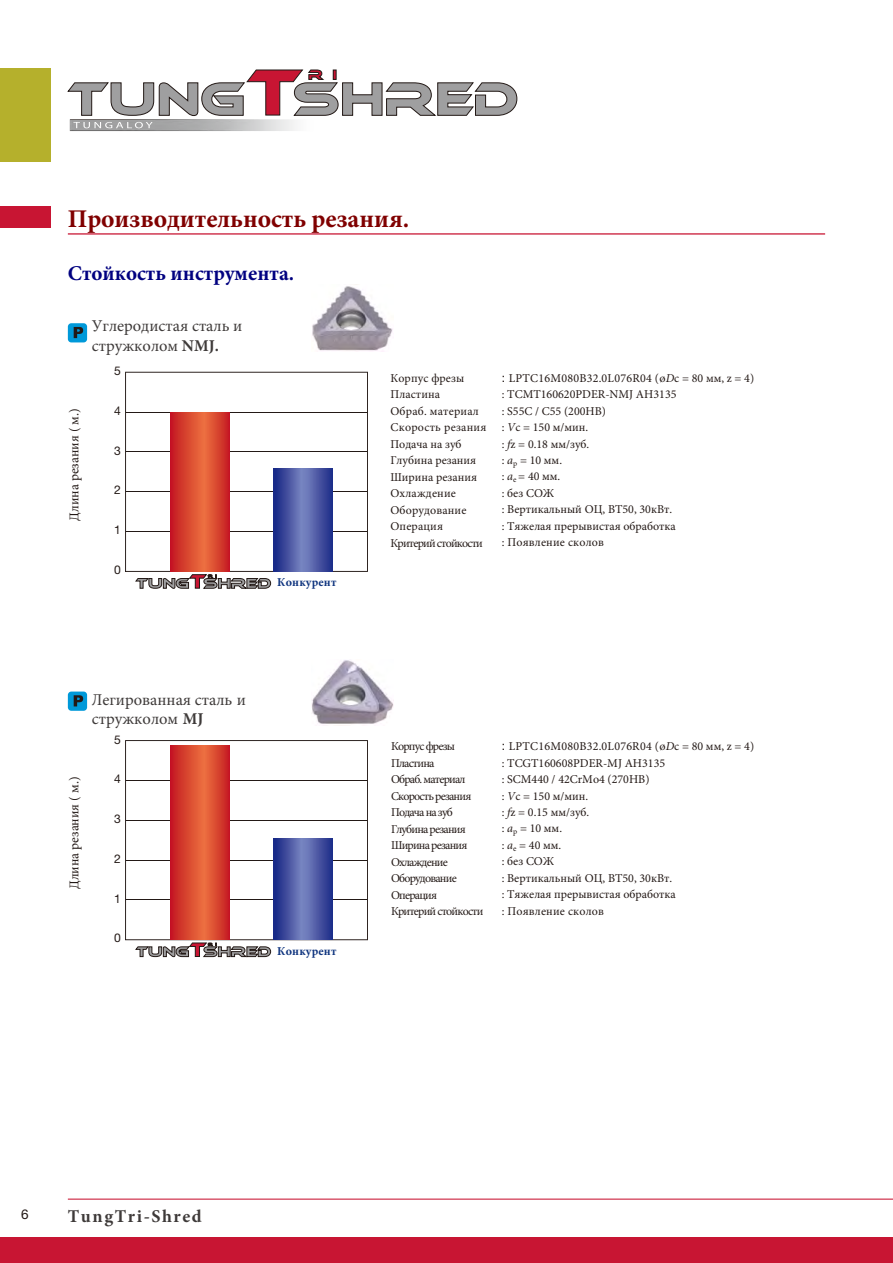
<style>
.page{position:relative;width:893px;height:1263px;background:#fff}
.page>*{position:absolute;margin:0;border:0;box-sizing:border-box;transform-origin:0 0}
.t1{font:700 25.5px "Minion Pro";color:#800000}
.t2{font:700 21px "Minion Pro";color:#000080}
.t3{font:700 18px "Minion Pro";letter-spacing:.09em;color:#3e3a39}
.t4{font:16.5px/19.8px "Minion Pro";color:#3e3a39}
.t5{font:13.5px "Minion Pro";color:#231916}
.t6{font:13.5px "Helvetica Neue LTW1 G";color:#231916}
.t7{font:12px/16.4px "Minion Pro";color:#231916}
.t8{font:12px/16.5px "Minion Pro";letter-spacing:-.065em;color:#231916}
.t9{font:700 12px "Minion Pro";letter-spacing:.015em;color:#10357f}
.t10{font:12px "Helvetica Neue";color:#231916}
.s1{font-weight:700}
.s2{font-family:"Helvetica Neue"}
.s3{font-style:italic}
</style>
<div class="page">
<div style="left:0;top:68px;width:51px;height:94px;background:#b5b02c"></div>
<div style="left:0;top:1237px;width:892px;height:26px;background:#c81533"></div>
<hr style="left:68px;top:1199px;width:824px;height:1px;background:#c81533">
<img style="left:70px;top:119px;width:225px;height:12px">
<img style="left:70px;top:120px;width:225px;height:10px">
<svg style="left:73px;top:122px;width:80px;height:6px"></svg>
<svg style="left:68px;top:69px;width:449px;height:47px"></svg>
<div style="left:0;top:206px;width:51px;height:22px;background:#c81533"></div>
<hr style="left:68px;top:233px;width:757px;height:2px;background:#c81533">
<svg style="left:125px;top:372px;width:243px;height:200px"></svg>
<hr style="left:126px;top:492px;width:241px;height:1px;background:#231916">
<hr style="left:126px;top:531px;width:241px;height:1px;background:#231916">
<hr style="left:126px;top:452px;width:241px;height:1px;background:#231916">
<hr style="left:126px;top:412px;width:241px;height:1px;background:#231916">
<svg style="left:170px;top:412px;width:59px;height:159px"></svg>
<svg style="left:273px;top:469px;width:60px;height:102px"></svg>
<div style="left:68px;top:323px;width:19px;height:19px;background:#0099d9;border-radius:3px"></div>
<svg style="left:74px;top:327px;width:9px;height:11px"></svg>
<svg style="left:136px;top:574px;width:135px;height:15px"></svg>
<svg style="left:125px;top:740px;width:243px;height:200px"></svg>
<hr style="left:126px;top:860px;width:241px;height:1px;background:#231916">
<hr style="left:126px;top:900px;width:241px;height:1px;background:#231916">
<hr style="left:126px;top:820px;width:241px;height:1px;background:#231916">
<hr style="left:126px;top:780px;width:241px;height:1px;background:#231916">
<svg style="left:170px;top:745px;width:59px;height:195px"></svg>
<svg style="left:273px;top:838px;width:60px;height:102px"></svg>
<div style="left:68px;top:692px;width:19px;height:19px;background:#0099d9;border-radius:3px"></div>
<svg style="left:74px;top:695px;width:9px;height:11px"></svg>
<svg style="left:136px;top:943px;width:135px;height:14px"></svg>
<img style="left:312px;top:286px;width:81px;height:65px">
<img style="left:312px;top:660px;width:81px;height:64px">
<h1 class="t1" style="left:68px;top:201px;width:343px">Производительность резания.</h1>
<h2 class="t2" style="left:68px;top:259px;width:228px">Стойкость инструмента.</h2>
<p class="t5" style="left:65px;top:521px;width:114px;rotate:-90deg">Длина резания ( м.)</p>
<h3 class="t4" style="left:92px;top:316px;width:152px">Углеродистая сталь и стружколом <span class="s1">NMJ.</span></h3>
<p class="t10" style="left:114px;top:367px;width:8px">5</p>
<p class="t10" style="left:114px;top:406px;width:8px">4</p>
<p class="t10" style="left:114px;top:446px;width:8px">3</p>
<p class="t10" style="left:114px;top:486px;width:8px">2</p>
<p class="t10" style="left:114px;top:526px;width:8px">1</p>
<p class="t10" style="left:114px;top:565px;width:8px">0</p>
<p class="t9" style="left:277px;top:574px;width:61px">Конкурент</p>
<p class="t5" style="left:65px;top:889px;width:114px;rotate:-90deg">Длина резания ( м.)</p>
<h3 class="t4" style="left:92px;top:689px;width:156px">Легированная сталь и стружколом <span class="s1">MJ</span></h3>
<p class="t10" style="left:114px;top:735px;width:8px">5</p>
<p class="t10" style="left:114px;top:775px;width:8px">4</p>
<p class="t10" style="left:114px;top:814px;width:8px">3</p>
<p class="t10" style="left:114px;top:854px;width:8px">2</p>
<p class="t10" style="left:114px;top:894px;width:8px">1</p>
<p class="t10" style="left:114px;top:934px;width:8px">0</p>
<p class="t9" style="left:277px;top:943px;width:61px">Конкурент</p>
<p class="t7" style="left:390px;top:370px;width:98px">Корпус фрезы<br>Пластина<br>Обраб. материал<br>Скорость резания<br>Подача на зуб<br>Глубина резания<br>Ширина резания<br>Охлаждение<br>Оборудование<br>Операция<br>Критерий стойкости</p>
<p class="t7" style="left:502px;top:370px;width:254px"><span class="s2">:</span> LPTC16M080B32.0L076R04 (ø<span class="s3">D</span>c = 80 мм, z = 4) : TCMT160620PDER-NMJ AH3135<br>: S55C / C55 (200HB)<br>: <span class="s3">V</span>c = 150 м/мин.<br>: <span class="s3">f</span>z = 0.18 мм/зуб.<br>: <span class="s3">a</span><sub>p</sub> = 10 мм.<br>: <span class="s3">a</span><sub>e</sub> = 40 мм.<br>: без СОЖ<br>: Вертикальный ОЦ, BT50, 30кВт.<br>: Тяжелая прерывистая обработка<br>: Появление сколов</p>
<p class="t8" style="left:391px;top:738px;width:94px">Корпус фрезы<br>Пластина<br>Обраб. материал<br>Скорость резания<br>Подача на зуб<br>Глубина резания<br>Ширина резания<br>Охлаждение<br>Оборудование<br>Операция<br>Критерий стойкости</p>
<p class="t7" style="left:502px;top:738px;width:254px"><span class="s2">:</span> LPTC16M080B32.0L076R04 (ø<span class="s3">D</span>c = 80 мм, z = 4) : TCGT160608PDER-MJ AH3135<br>: SCM440 / 42CrMo4 (270HB)<br>: <span class="s3">V</span>c = 150 м/мин.<br>: <span class="s3">f</span>z = 0.15 мм/зуб.<br>: <span class="s3">a</span><sub>p</sub> = 10 мм.<br>: <span class="s3">a</span><sub>e</sub> = 40 мм.<br>: без СОЖ<br>: Вертикальный ОЦ, BT50, 30кВт.<br>: Тяжелая прерывистая обработка<br>: Появление сколов</p>
<p class="t6" style="left:21px;top:1210px;width:9px">6</p>
<h3 class="t3" style="left:68px;top:1203px;width:135px">TungTri-Shred</h3>
</div>
